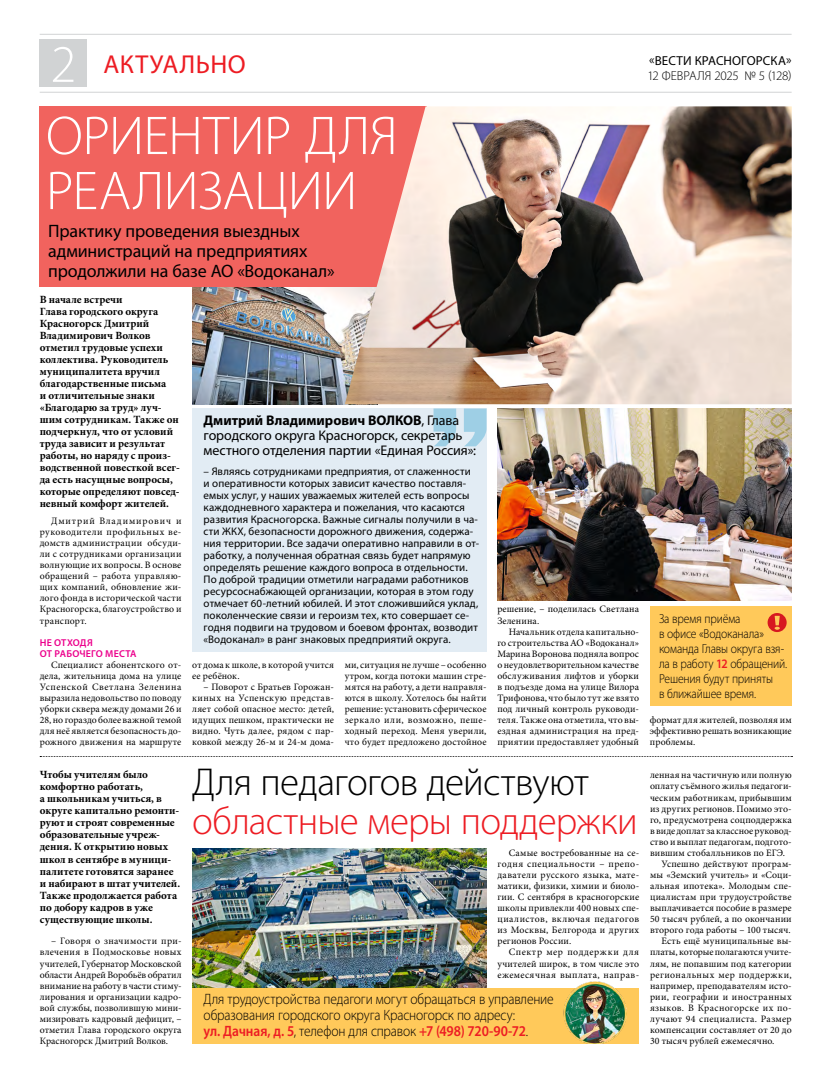
<style>
.page{position:relative;width:820px;height:1078px;background:#fff}
.page>*{position:absolute;margin:0;border:0;box-sizing:border-box;transform-origin:0 0}
.t1{font:300 55px/55px "Myriad Pro";letter-spacing:-.015em;color:#fff}
.t2{font:300 53px "Myriad Pro";color:#fff}
.t3{font:300 39px "Myriad Pro";letter-spacing:-.02em;color:#ed1c23}
.t4{font:300 39px "Myriad Pro";letter-spacing:-.02em;color:#000}
.t5{font:26px "Myriad Pro";letter-spacing:.02em;color:#ed1c23}
.t6{font:18px/20px "Myriad Pro";letter-spacing:-.01em;color:#000}
.t7{font:300 15px/16px "Myriad Pro";letter-spacing:-.01em;color:#000;scale:.9 1}
.t8{font:14px/15px "Myriad Pro";letter-spacing:-.01em;color:#000}
.t9{font:300 13px/15px "Myriad Pro";letter-spacing:-.01em;color:#000;scale:.9 1}
.t10{font:300 13px "Myriad Pro";letter-spacing:-.01em;color:#000}
.t11{font:13px "Myriad Pro";letter-spacing:.01em;color:#000}
.t12{font:11px/12px "Myriad Pro";letter-spacing:.005em;color:#000}
.t13{font:700 11px/12px "Minion Pro";letter-spacing:.005em;color:#000}
.t14{font:600 10px/11px "Myriad Pro";letter-spacing:.015em;color:#ec008c}
.t15{font:9.8px/11.1px "Minion Pro";letter-spacing:.015em;color:#000;text-align:justify}
.t16{font:9.8px "Minion Pro";letter-spacing:-.005em;color:#000}
.t17{font:9.8px "Minion Pro";letter-spacing:.035em;color:#000}
.t18{font:9.8px "Minion Pro";letter-spacing:.05em;color:#000}
.t19{font:9.8px "Minion Pro";letter-spacing:.04em;color:#000}
.s1{font-weight:700}
.s2{font-weight:600;color:#ed1c23}
</style>
<div class="page">
<hr style="left:40px;top:92px;width:751px;height:1px;background:#d1d3d4">
<hr style="left:40px;top:34px;width:751px;height:1px;background:#d1d3d4">
<div style="left:40px;top:40px;width:47px;height:47px;background:#d1d3d4"></div>
<img style="left:192px;top:287px;width:152px;height:117px">
<div style="left:40px;top:106px;width:387px;height:181px;background:#f1635e"></div>
<div style="left:192px;top:408px;width:294px;height:244px;background:#e2ecf4"></div>
<img style="left:344px;top:106px;width:447px;height:298px">
<img style="left:497px;top:408px;width:294px;height:192px">
<div style="left:650px;top:606px;width:141px;height:100px;background:#ffc95a"></div>
<svg style="left:767px;top:613px;width:19px;height:19px"></svg>
<svg style="left:433px;top:408px;width:53px;height:38px"></svg>
<svg style="left:40px;top:756px;width:752px;height:1px"></svg>
<img style="left:192px;top:848px;width:294px;height:140px">
<div style="left:192px;top:988px;width:447px;height:55px;background:#ffc95a"></div>
<img style="left:563px;top:981px;width:63px;height:62px">
<h2 class="t2" style="left:50px;top:32px;width:27px">2</h2>
<h3 class="t11" style="left:649px;top:53px;width:144px">«ВЕСТИ КРАСНОГОРСКА»</h3>
<h3 class="t5" style="left:103px;top:48px;width:144px">АКТУАЛЬНО</h3>
<h3 class="t10" style="left:647px;top:68px;width:146px">12 ФЕВРАЛЯ 2025 № 5 (128)</h3>
<h1 class="t1" style="left:46px;top:108px;width:353px">ОРИЕНТИР ДЛЯ<br>РЕАЛИЗАЦИИ</h1>
<h3 class="t6" style="left:48px;top:220px;width:288px">Практику проведения выездных администраций на предприятиях продолжили на базе АО «Водоканал»</h3>
<p class="t13" style="left:40px;top:293px;width:141px">В начале встречи<br>Глава городского округа<br>Красногорск Дмитрий<br>Владимирович Волков отметил трудовые успехи коллектива. Руководитель муниципалитета вручил благодарственные письма<br>и отличительные знаки «Благодарю за труд» луч&shy;шим сотрудникам. Также он подчеркнул, что от условий труда зависит и результат работы, но наряду с произ&shy;водственной повесткой всег&shy;да есть насущные вопросы, которые определяют повсед&shy;невный комфорт жителей.</p>
<p class="t15" style="left:40px;top:515px;width:143px;text-indent:11px">Дмитрий Владимирович и руководители профильных ве&shy;домств администрации обсуди&shy;ли с сотрудниками организации волнующие их вопросы. В основе обращений – работа управляю&shy;щих компаний, обновление жи&shy;лого фонда в исторической части Красногорска, благоустройство и транспорт.</p>
<p class="t14" style="left:40px;top:636px;width:98px">НЕ ОТХОДЯ<br>ОТ РАБОЧЕГО МЕСТА</p>
<p class="t15" style="left:40px;top:659px;width:143px;text-indent:11px">Специалист абонентского от&shy;дела, жительница дома на улице Успенской Светлана Зеленина выразила недовольство по поводу уборки сквера между домами 26 и 28, но гораздо более важной темой для неё является безопасность до&shy;рожного движения на маршруте</p>
<p class="t15" style="left:192px;top:659px;width:143px">от дома к школе, в которой учится ее ребёнок.</p>
<h3 class="t8" style="left:203px;top:412px;width:274px"><span class="s1">Дмитрий Владимирович ВОЛКОВ</span>, Глава городского округа Красногорск, секретарь местного отделения партии «Единая Россия»:</h3>
<p class="t12" style="left:203px;top:465px;width:277px">– Являясь сотрудниками предприятия, от слаженности и оперативности которых зависит качество поставля&shy;емых услуг, у наших уважаемых жителей есть вопросы каждодневного характера и пожелания, что касаются развития Красногорска. Важные сигналы получили в ча&shy;сти ЖКХ, безопасности дорожного движения, содержа&shy;ния территории. Все задачи оперативно направили в от&shy;работку, а полученная обратная связь будет напрямую определять решение каждого вопроса в отдельности.<br>По доброй традиции отметили наградами работников ресурсоснабжающей организации, которая в этом году отмечает 60-летний юбилей. И этот сложившийся уклад, поколенческие связи и героизм тех, кто совершает се&shy;годня подвиги на трудовом и боевом фронтах, возводит «Водоканал» в ранг знаковых предприятий округа.</p>
<p class="t15" style="left:344px;top:659px;width:143px">ми, ситуация не лучше – особенно утром, когда потоки машин стре&shy;мятся на работу, а дети направля&shy;ются в школу. Хотелось бы найти решение: установить сферическое зеркало или, возможно, пеше&shy;ходный переход. Меня уверили, что будет предложено достойное</p>
<p class="t15" style="left:192px;top:681px;width:143px;text-indent:11px">– Поворот с Братьев Горожан&shy;киных на Успенскую представ&shy;ляет собой опасное место: детей, идущих пешком, практически не видно. Чуть далее, рядом с пар&shy;ковкой между 26-м и 24-м дома-</p>
<p class="t15" style="left:497px;top:603px;width:143px">решение, – поделилась Светлана<br>Зеленина.</p>
<p class="t15" style="left:497px;top:625px;width:143px;text-indent:11px">Начальник отдела капитально&shy;го строительства АО «Водоканал» Марина Воронова подняла вопрос о неудовлетворительном качестве обслуживания лифтов и уборки в подъезде дома на улице Вилора Трифонова, что было тут же взято под личный контроль руководи&shy;теля. Также она отметила, что вы&shy;ездная администрация на пред&shy;приятии предоставляет удобный</p>
<p class="t13" style="left:40px;top:768px;width:142px">Чтобы учителям было комфортно работать,<br>а школьникам учиться, в округе капитально ремонти&shy;руют и строят современные образовательные учреж&shy;дения. К открытию новых школ в сентябре в муници&shy;палитете готовятся заранее и набирают в штат учителей.<br>Также продолжается работа по добору кадров в уже существующие школы.</p>
<p class="t15" style="left:40px;top:935px;width:143px;text-indent:11px">– Говоря о значимости при&shy;влечения в Подмосковье новых учителей, Губернатор Московской области Андрей Воробьёв обратил внимание на работу в части стиму&shy;лирования и организации кадро&shy;вой службы, позволившую мини&shy;мизировать кадровый дефицит, – отметил Глава городского округа Красногорск Дмитрий Волков.</p>
<h3 class="t4" style="left:192px;top:758px;width:398px">Для педагогов действуют</h3>
<h3 class="t3" style="left:192px;top:797px;width:447px">областные меры поддержки</h3>
<p class="t15" style="left:497px;top:847px;width:143px;text-indent:11px">Самые востребованные на се&shy;годня специальности – препо&shy;даватели русского языка, мате&shy;матики, физики, химии и биоло&shy;гии. С сентября в красногорские школы привлекли 400 новых спе&shy;циалистов, включая педагогов из Москвы, Белгорода и других регионов России.</p>
<p class="t15" style="left:497px;top:946px;width:143px;text-indent:11px">Спектр мер поддержки для учителей широк, в том числе это ежемесячная выплата, направ-</p>
<h3 class="t7" style="left:203px;top:990px;width:390px">Для трудоустройства педагоги могут обращаться в управление образования городского округа Красногорск по адресу:<br><span class="s2">ул. Дачная, д. 5</span>, телефон для справок <span class="s2">+7 (498) 720-90-72</span>.</h3>
<h3 class="t9" style="left:658px;top:610px;width:144px">За время приёма<br>в офисе «Водоканала» команда Главы округа взя&shy;ла в работу <span class="s2">12</span> обращений.<br>Решения будут приняты<br>в ближайшее время.</h3>
<p class="t15" style="left:649px;top:714px;width:143px">формат для жителей, позволяя им эффективно решать возникающие проблемы.</p>
<p class="t15" style="left:649px;top:769px;width:143px">ленная на частичную или полную</p>
<p class="t15" style="left:649px;top:780px;width:143px">оплату съёмного жилья педагоги-</p>
<p class="t15" style="left:649px;top:791px;width:143px">ческим работникам, прибывшим</p>
<p class="t15" style="left:649px;top:802px;width:143px">из других регионов. Помимо это-</p>
<p class="t15" style="left:649px;top:813px;width:143px">го, предусмотрена соцподдержка</p>
<p class="t16" style="left:649px;top:823px;width:143px">в виде доплат за классное руковод-</p>
<p class="t15" style="left:649px;top:836px;width:143px">ство и выплат педагогам, подгото-</p>
<p class="t15" style="left:649px;top:847px;width:136px">вившим стобалльников по ЕГЭ.</p>
<p class="t15" style="left:661px;top:858px;width:132px">Успешно действуют програм-</p>
<p class="t15" style="left:649px;top:869px;width:143px">мы «Земский учитель» и «Соци-</p>
<p class="t15" style="left:649px;top:880px;width:143px">альная ипотека». Молодым спе-</p>
<p class="t15" style="left:649px;top:891px;width:143px">циалистам при трудоустройстве</p>
<p class="t15" style="left:649px;top:902px;width:143px">выплачивается пособие в размере</p>
<p class="t15" style="left:649px;top:913px;width:143px">50 тысяч рублей, а по окончании</p>
<p class="t15" style="left:649px;top:924px;width:142px">второго года работы – 100 тысяч.</p>
<p class="t15" style="left:661px;top:935px;width:132px">Есть ещё муниципальные вы-</p>
<p class="t15" style="left:649px;top:946px;width:143px">платы, которые полагаются учите-</p>
<p class="t15" style="left:649px;top:957px;width:143px">лям, не попавшим под категории</p>
<p class="t18" style="left:649px;top:967px;width:143px">региональных мер поддержки,</p>
<p class="t15" style="left:649px;top:979px;width:143px">например, преподавателям исто-</p>
<p class="t19" style="left:649px;top:989px;width:143px">рии, географии и иностранных</p>
<p class="t15" style="left:649px;top:1001px;width:143px">языков. В Красногорске их по-</p>
<p class="t17" style="left:649px;top:1011px;width:143px">лучают 94 специалиста. Размер</p>
<p class="t15" style="left:649px;top:1023px;width:143px">компенсации составляет от 20 до</p>
<p class="t15" style="left:649px;top:1035px;width:126px">30 тысяч рублей ежемесячно.</p>
</div>
